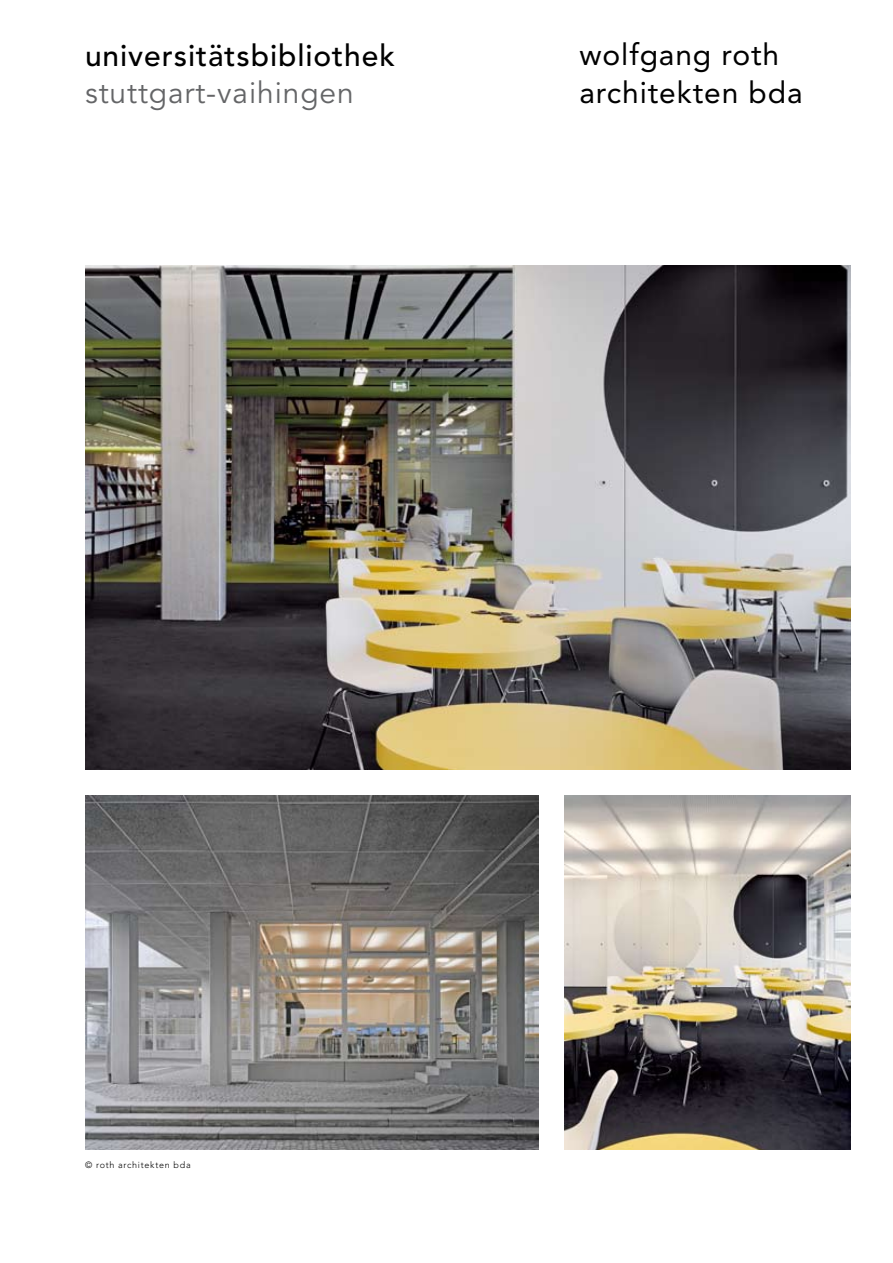
<style>
.page{position:relative;width:893px;height:1263px;background:#fff}
.page>*{position:absolute;margin:0;border:0;box-sizing:border-box;transform-origin:0 0}
.t1{font:30px/37.2px "Avenir";letter-spacing:.03em;color:#000}
.t2{font:500 30px "Avenir";letter-spacing:.03em;color:#000}
.t3{font:30px "Avenir";letter-spacing:.03em;color:#646567}
.t4{font:300 9px "Avenir";letter-spacing:.08em;color:#000}
</style>
<div class="page">
<img style="left:85px;top:795px;width:454px;height:354px">
<img style="left:564px;top:795px;width:286px;height:354px">
<img style="left:85px;top:266px;width:765px;height:504px">
<p class="t2" style="left:85px;top:38px;width:311px">universitätsbibliothek</p>
<p class="t3" style="left:85px;top:75px;width:270px">stuttgart-vaihingen</p>
<p class="t1" style="left:579px;top:36px;width:225px">wolfgang roth architekten bda</p>
<p class="t4" style="left:85px;top:1159px;width:107px">© roth architekten bda</p>
</div>
